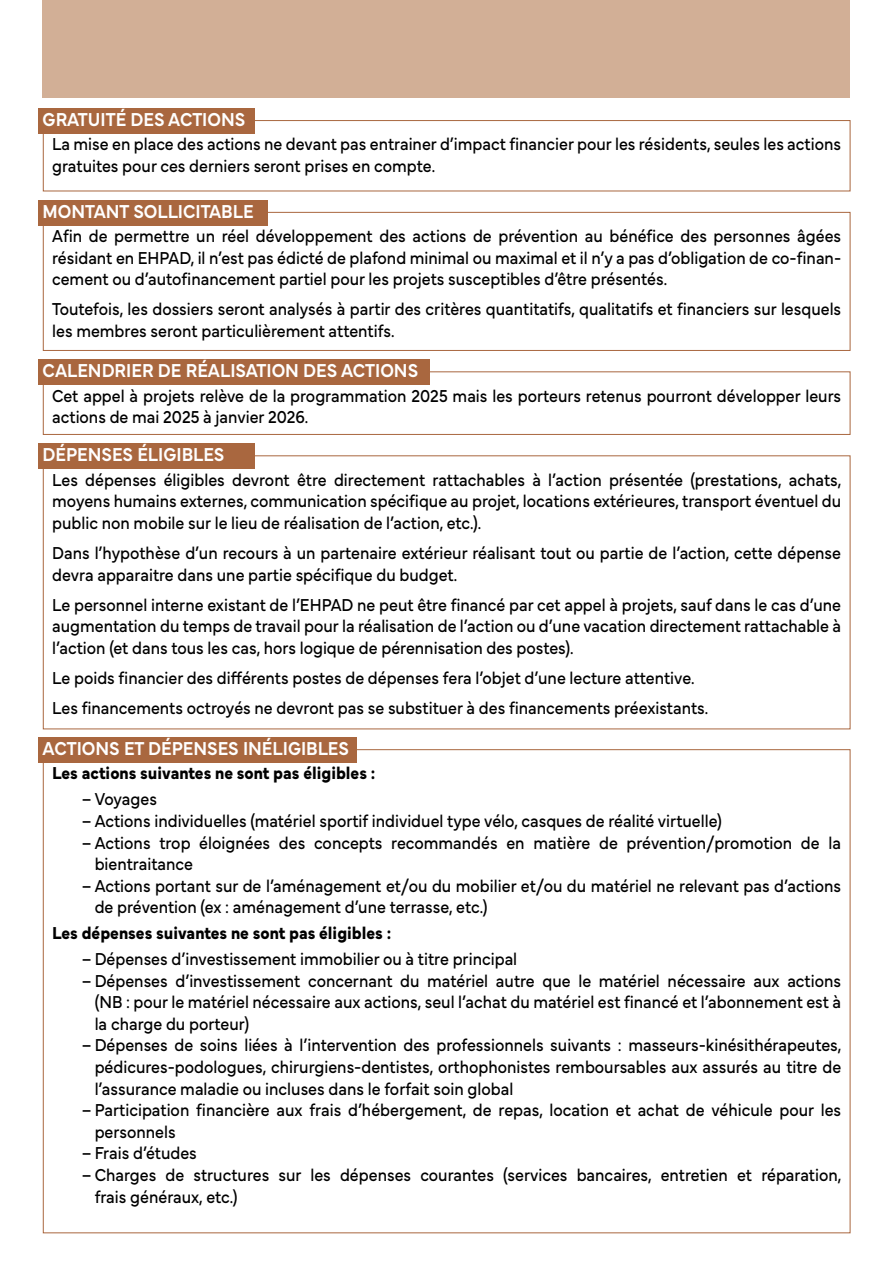
<style>
.page{position:relative;width:893px;height:1263px;background:#fff}
.page>*{position:absolute;margin:0;border:0;box-sizing:border-box;transform-origin:0 0}
.t1{font:600 19.5px "Mundial";color:#fff;scale:.9 1}
.t2{font:18px/21.6px "Mundial";color:#000;scale:.9 1}
.t3{font:700 18px "Mundial";color:#000;scale:.9 1}
</style>
<div class="page">
<div style="left:43px;top:0;width:807px;height:98px;background:#d2af96"></div>
<div style="left:43px;top:120px;width:807px;height:71px;border:1px solid #a9673f"></div>
<div style="left:38px;top:108px;width:217px;height:26px;background:#a9673f"></div>
<div style="left:43px;top:212px;width:807px;height:139px;border:1px solid #a9673f"></div>
<div style="left:38px;top:200px;width:230px;height:25px;background:#a9673f"></div>
<div style="left:43px;top:371px;width:807px;height:64px;border:1px solid #a9673f"></div>
<div style="left:38px;top:359px;width:392px;height:26px;background:#a9673f"></div>
<div style="left:38px;top:443px;width:217px;height:26px;background:#a9673f"></div>
<div style="left:38px;top:737px;width:319px;height:26px;background:#a9673f"></div>
<p class="t1" style="left:43px;top:104px;width:227px">GRATUITÉ DES ACTIONS</p>
<p class="t2" style="left:52px;top:132px;width:878px">La mise en place des actions ne devant pas entrainer d’impact financier pour les résidents, seules les actions gratuites pour ces derniers seront prises en compte.</p>
<p class="t1" style="left:43px;top:196px;width:236px">MONTANT SOLLICITABLE</p>
<p class="t2" style="left:52px;top:223px;width:878px;text-align:justify">Afin de permettre un réel développement des actions de prévention au bénéfice des personnes âgées résidant en EHPAD, il n’est pas édicté de plafond minimal ou maximal et il n’y a pas d’obligation de co-finan&shy;cement ou d’autofinancement partiel pour les projets susceptibles d’être présentés.</p>
<p class="t2" style="left:52px;top:297px;width:878px">Toutefois, les dossiers seront analysés à partir des critères quantitatifs, qualitatifs et financiers sur lesquels les membres seront particulièrement attentifs.</p>
<p class="t1" style="left:43px;top:355px;width:419px">CALENDRIER DE RÉALISATION DES ACTIONS</p>
<p class="t2" style="left:52px;top:383px;width:878px">Cet appel à projets relève de la programmation 2025 mais les porteurs retenus pourront développer leurs actions de mai 2025 à janvier 2026.</p>
<p class="t1" style="left:43px;top:439px;width:204px">DÉPENSES ÉLIGIBLES</p>
<p class="t2" style="left:52px;top:467px;width:879px;text-align:justify">Les dépenses éligibles devront être directement rattachables à l’action présentée (prestations, achats, moyens humains externes, communication spécifique au projet, locations extérieures, transport éventuel du public non mobile sur le lieu de réalisation de l’action, etc.).</p>
<p class="t2" style="left:52px;top:540px;width:878px">Dans l’hypothèse d’un recours à un partenaire extérieur réalisant tout ou partie de l’action, cette dépense devra apparaitre dans une partie spécifique du budget.</p>
<p class="t2" style="left:52px;top:592px;width:878px;text-align:justify">Le personnel interne existant de l’EHPAD ne peut être financé par cet appel à projets, sauf dans le cas d’une augmentation du temps de travail pour la réalisation de l’action ou d’une vacation directement rattachable à l’action (et dans tous les cas, hors logique de pérennisation des postes).</p>
<p class="t2" style="left:52px;top:665px;width:715px">Le poids financier des différents postes de dépenses fera l’objet d’une lecture attentive.</p>
<p class="t2" style="left:52px;top:695px;width:731px">Les financements octroyés ne devront pas se substituer à des financements préexistants.</p>
<p class="t1" style="left:43px;top:733px;width:342px">ACTIONS ET DÉPENSES INÉLIGIBLES</p>
<p class="t3" style="left:52px;top:759px;width:361px">Les actions suivantes ne sont pas éligibles :</p>
<p class="t2" style="left:82px;top:787px;width:85px">– Voyages</p>
<p class="t2" style="left:82px;top:808px;width:713px">– Actions individuelles (matériel sportif individuel type vélo, casques de réalité virtuelle)</p>
<p class="t2" style="left:95px;top:830px;width:831px;text-indent:-13px">– Actions trop éloignées des concepts recommandés en matière de prévention/promotion de la bientraitance</p>
<p class="t2" style="left:95px;top:873px;width:831px;text-indent:-13px">– Actions portant sur de l’aménagement et/ou du mobilier et/ou du matériel ne relevant pas d’actions de prévention (ex : aménagement d’une terrasse, etc.)</p>
<p class="t3" style="left:52px;top:919px;width:378px">Les dépenses suivantes ne sont pas éligibles :</p>
<p class="t2" style="left:82px;top:946px;width:485px">– Dépenses d’investissement immobilier ou à titre principal</p>
<p class="t2" style="left:95px;top:968px;width:831px;text-align:justify;text-indent:-13px">– Dépenses d’investissement concernant du matériel autre que le matériel nécessaire aux actions (NB : pour le matériel nécessaire aux actions, seul l’achat du matériel est financé et l’abonnement est à la charge du porteur)</p>
<p class="t2" style="left:95px;top:1033px;width:831px;text-align:justify;text-indent:-13px">– Dépenses de soins liées à l’intervention des professionnels suivants : masseurs-kinésithérapeutes, pédicures-podologues, chirurgiens-dentistes, orthophonistes remboursables aux assurés au titre de l’assurance maladie ou incluses dans le forfait soin global</p>
<p class="t2" style="left:95px;top:1097px;width:831px;text-indent:-13px">– Participation financière aux frais d’hébergement, de repas, location et achat de véhicule pour les personnels</p>
<p class="t2" style="left:82px;top:1141px;width:129px">– Frais d’études</p>
<p class="t2" style="left:95px;top:1162px;width:831px;text-indent:-13px">– Charges de structures sur les dépenses courantes (services bancaires, entretien et réparation, frais généraux, etc.)</p>
</div>
